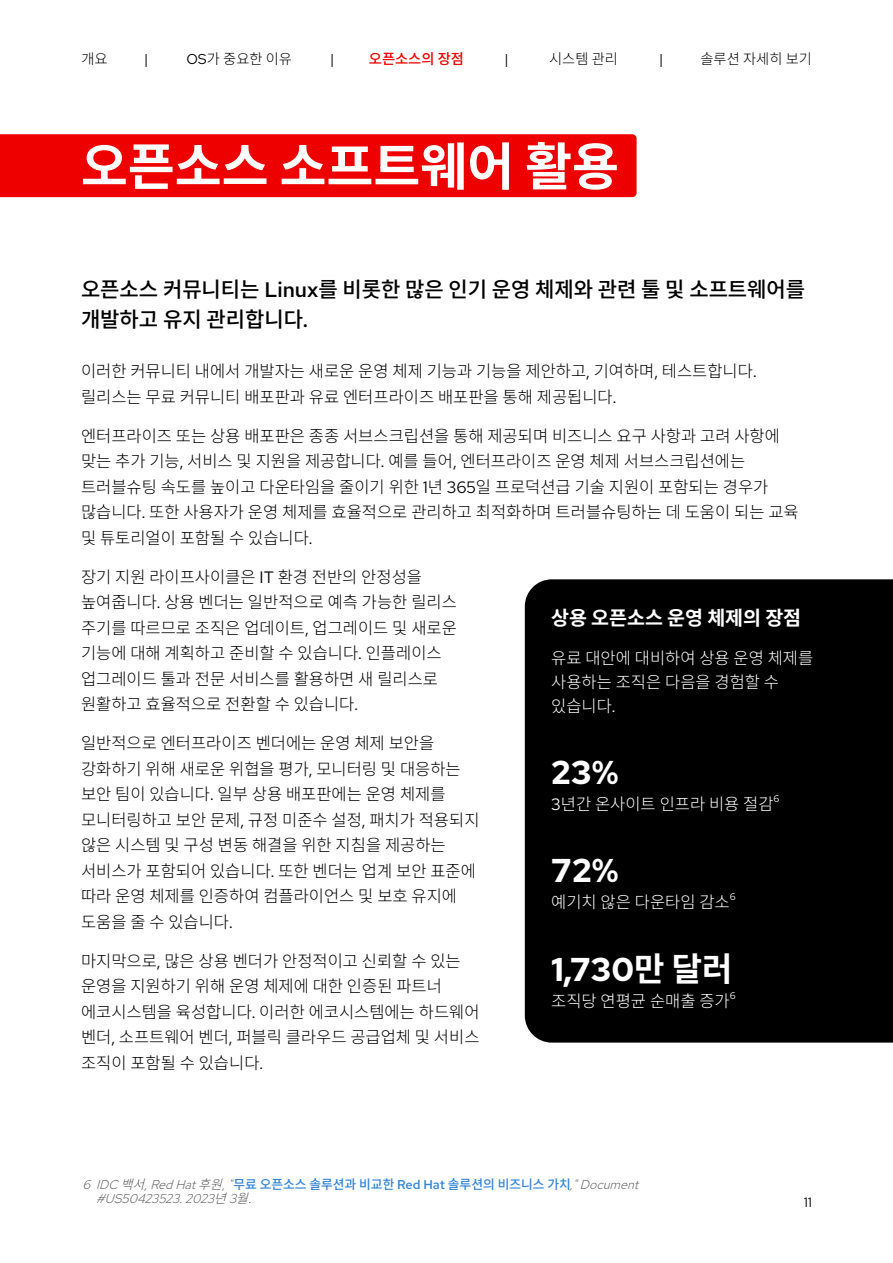
<style>
.page{position:relative;width:893px;height:1263px;background:#fff}
.page>*{position:absolute;margin:0;border:0;box-sizing:border-box;transform-origin:0 0}
.t1{font:700 51px "Noto Sans KR";color:#fff}
.t2{font:700 33px "Red Hat Text";color:#fff}
.t3{font:500 21px/30px "Noto Sans KR";color:#000}
.t4{font:700 19.5px "Noto Sans KR";color:#fff}
.t5{font:300 16.5px/25.5px "Noto Sans KR";color:#000}
.t6{font:300 16.5px/24px "Noto Sans KR";color:#fff}
.t7{font:300 14.25px "Noto Sans KR";color:#000}
.t8{font:500 14.25px "Noto Sans KR";color:#e00}
.t9{font:14.25px "Red Hat Text";color:#000}
.t10{font:13.5px "Red Hat Text";color:#000}
.t11{font:italic 300 12.75px/13.5px "Red Hat Text";color:#58585b}
.t12{font:9.6px "Red Hat Text";color:#fff}
.s1{font-family:"Red Hat Text";font-weight:400}
.s2{font-family:"Red Hat Text"}
.s3{font-family:"Noto Sans KR"}
.s4{font-family:"Noto Sans KR";font-weight:500;font-style:normal;color:#3385d6}
.s5{font-weight:500;font-style:normal;color:#3385d6}
</style>
<div class="page">
<div style="left:0;top:134px;width:637px;height:63px;background:#e00"></div>
<div style="left:525px;top:579px;width:368px;height:463px;background:#000"></div>
<p class="t7" style="left:82px;top:51px;width:28px">개요</p>
<p class="t9" style="left:144px;top:50px;width:6px">|</p>
<p class="t7" style="left:186px;top:51px;width:107px"><span class="s1">OS</span>가 중요한 이유</p>
<p class="t9" style="left:330px;top:50px;width:6px">|</p>
<p class="t8" style="left:369px;top:51px;width:96px">오픈소스의 장점</p>
<p class="t9" style="left:505px;top:50px;width:6px">|</p>
<p class="t7" style="left:549px;top:51px;width:70px">시스템 관리</p>
<p class="t9" style="left:659px;top:50px;width:6px">|</p>
<p class="t7" style="left:700px;top:51px;width:113px">솔루션 자세히 보기</p>
<h1 class="t1" style="left:81px;top:138px;width:540px">오픈소스 소프트웨어 활용</h1>
<p class="t3" style="left:81px;top:275px;width:726px">오픈소스 커뮤니티는 <span class="s2">Linux</span>를 비롯한 많은 인기 운영 체제와 관련 툴 및 소프트웨어를 개발하고 유지 관리합니다<span class="s2">.</span></p>
<p class="t5" style="left:81px;top:359px;width:677px">이러한 커뮤니티 내에서 개발자는 새로운 운영 체제 기능과 기능을 제안하고<span class="s1">,</span> 기여하며<span class="s1">,</span> 테스트합니다<span class="s1">. </span>릴리스는 무료 커뮤니티 배포판과 유료 엔터프라이즈 배포판을 통해 제공됩니다<span class="s1">.</span></p>
<p class="t5" style="left:81px;top:423px;width:719px">엔터프라이즈 또는 상용 배포판은 종종 서브스크립션을 통해 제공되며 비즈니스 요구 사항과 고려 사항에 맞는 추가 기능<span class="s1">,</span> 서비스 및 지원을 제공합니다<span class="s1">.</span> 예를 들어<span class="s1">,</span> 엔터프라이즈 운영 체제 서브스크립션에는 트러블슈팅 속도를 높이고 다운타임을 줄이기 위한 <span class="s1">1</span>년 <span class="s1">365</span>일 프로덕션급 기술 지원이 포함되는 경우가 많습니다<span class="s1">.</span> 또한 사용자가 운영 체제를 효율적으로 관리하고 최적화하며 트러블슈팅하는 데 도움이 되는 교육 및 튜토리얼이 포함될 수 있습니다<span class="s1">.</span></p>
<p class="t5" style="left:81px;top:564px;width:377px">장기 지원 라이프사이클은 <span class="s1">IT</span> 환경 전반의 안정성을 높여줍니다<span class="s1">.</span> 상용 벤더는 일반적으로 예측 가능한 릴리스 주기를 따르므로 조직은 업데이트<span class="s1">,</span> 업그레이드 및 새로운 기능에 대해 계획하고 준비할 수 있습니다<span class="s1">.</span> 인플레이스 업그레이드 툴과 전문 서비스를 활용하면 새 릴리스로 원활하고 효율적으로 전환할 수 있습니다<span class="s1">.</span></p>
<p class="t5" style="left:81px;top:731px;width:400px">일반적으로 엔터프라이즈 벤더에는 운영 체제 보안을 강화하기 위해 새로운 위협을 평가<span class="s1">,</span> 모니터링 및 대응하는 보안 팀이 있습니다<span class="s1">.</span> 일부 상용 배포판에는 운영 체제를 모니터링하고 보안 문제<span class="s1">,</span> 규정 미준수 설정<span class="s1">,</span> 패치가 적용되지 않은 시스템 및 구성 변동 해결을 위한 지침을 제공하는 서비스가 포함되어 있습니다<span class="s1">.</span> 또한 벤더는 업계 보안 표준에 따라 운영 체제를 인증하여 컴플라이언스 및 보호 유지에 도움을 줄 수 있습니다<span class="s1">.</span></p>
<p class="t5" style="left:81px;top:948px;width:400px">마지막으로<span class="s1">,</span> 많은 상용 벤더가 안정적이고 신뢰할 수 있는 운영을 지원하기 위해 운영 체제에 대한 인증된 파트너 에코시스템을 육성합니다<span class="s1">.</span> 이러한 에코시스템에는 하드웨어 벤더<span class="s1">,</span> 소프트웨어 벤더<span class="s1">,</span> 퍼블릭 클라우드 공급업체 및 서비스 조직이 포함될 수 있습니다<span class="s1">.</span></p>
<p class="t4" style="left:551px;top:606px;width:251px">상용 오픈소스 운영 체제의 장점</p>
<p class="t6" style="left:551px;top:646px;width:264px">유료 대안에 대비하여 상용 운영 체제를 사용하는 조직은 다음을 경험할 수 있습니다<span class="s1">.</span></p>
<h2 class="t2" style="left:551px;top:750px;width:69px">23%</h2>
<p class="t6" style="left:551px;top:792px;width:224px"><span class="s1">3</span>년간 온사이트 인프라 비용 절감</p>
<p class="t12" style="left:774px;top:792px;width:7px">6</p>
<h2 class="t2" style="left:551px;top:849px;width:69px">72%</h2>
<p class="t6" style="left:551px;top:891px;width:180px">예기치 않은 다운타임 감소</p>
<p class="t12" style="left:730px;top:891px;width:7px">6</p>
<h2 class="t2" style="left:551px;top:947px;width:183px">1,730<span class="s3">만 달러</span></h2>
<p class="t6" style="left:551px;top:989px;width:180px">조직당 연평균 순매출 증가</p>
<p class="t12" style="left:730px;top:989px;width:7px">6</p>
<p class="t11" style="left:96px;top:1178px;width:548px;text-indent:-14px">6 IDC <span class="s3">백서</span>,RedHat<span class="s3">후원</span>,"<span class="s4">무료 오픈소스 솔루션과 비교한</span> <span class="s5">Red Hat</span> <span class="s4">솔루션의 비즈니스 가치</span>,"Document #US50423523.2023<span class="s3">년</span>3<span class="s3">월</span>.</p>
<p class="t10" style="left:804px;top:1194px;width:10px">11</p>
</div>
